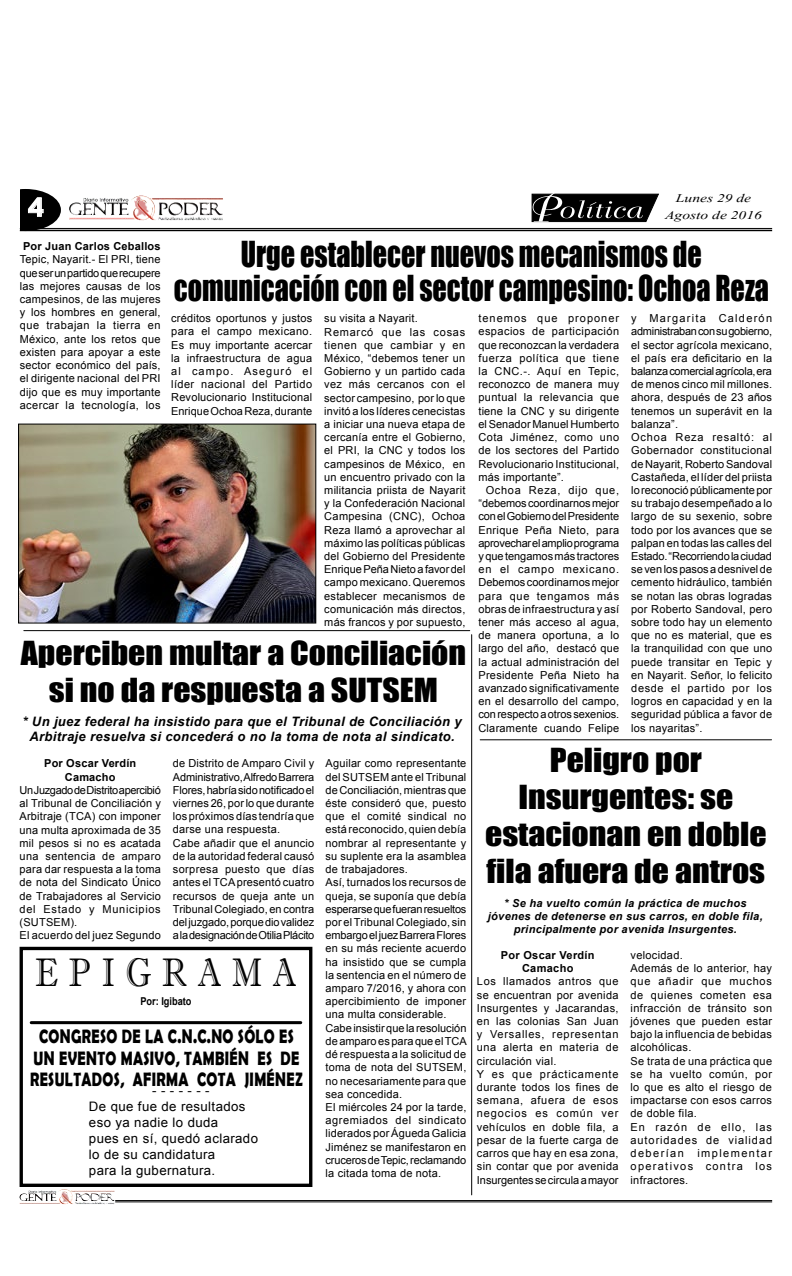
<style>
.page{position:relative;width:792px;height:1276px;background:#fff}
.page>*{position:absolute;margin:0;border:0;box-sizing:border-box;transform-origin:0 0}
.t1{font:39.9px "Imprint MT Shadow";color:#000;scale:.81 1}
.t2{font:32.9px/34.4px "Impact";color:#000;text-align:center;scale:.85 1}
.t3{font:30.4px/37px "Impact";color:#000;text-align:center;scale:1.11 1}
.t4{font:700 25.2px "Century Gothic";color:#fff;scale:1.14 1}
.t5{font:700 19.5px/21.5px "Berlin Sans FB Demi";letter-spacing:.025em;color:#000;text-align:center;scale:.75 1}
.t6{font:14.6px "Vijaya";color:#000;scale:1.32 1}
.t7{font:13.1px/15.9px "Arial";letter-spacing:.03em;color:#000}
.t8{font:italic 700 13px/15.6px "Arial";letter-spacing:.03em;color:#000;text-align:center}
.t9{font:11px/13.2px "Arial";letter-spacing:.02em;color:#000}
.t10{font:italic 700 11px/13.2px "Arial";letter-spacing:.03em;color:#000;text-align:center}
.t11{font:700 11px/13.2px "Arial";letter-spacing:.02em;color:#000;text-align:center}
.t12{font:700 10.8px "Arial";color:#000;scale:.85 1}
</style>
<div class="page">
<img style="left:131px;top:196px;width:23px;height:20px">
<hr style="left:115px;top:1200px;width:657px;height:1px;background:#000">
<hr style="left:115px;top:1201px;width:657px;height:1px;background:#000">
<svg style="left:20px;top:189px;width:41px;height:41px"></svg>
<hr style="left:20px;top:228px;width:752px;height:1px;background:#000">
<hr style="left:20px;top:230px;width:752px;height:1px;background:#000">
<img style="left:20px;top:426px;width:294px;height:195px">
<div style="left:18px;top:424px;width:298px;height:199px;border:1px solid #000"></div>
<svg style="left:531px;top:193px;width:128px;height:30px;background:#3c3c3c"></svg>
<hr style="left:24px;top:630px;width:446px;height:1px;background:#000">
<svg style="left:19px;top:946px;width:289px;height:259px"></svg>
<hr style="left:31px;top:1021px;width:270px;height:3px;background:#000">
<hr style="left:471px;top:634px;width:1px;height:561px;background:#000">
<hr style="left:480px;top:739px;width:292px;height:1px;background:#000">
<h3 class="t6" style="left:676px;top:186px;width:59px">Lunes 29 de</h3>
<h3 class="t4" style="left:28px;top:188px;width:16px">4</h3>
<h3 class="t6" style="left:665px;top:204px;width:75px">Agosto de 2016</h3>
<h2 class="t2" style="left:174px;top:235px;width:702px">Urge establecer nuevos mecanismos de comunicación con el sector campesino: Ochoa Reza</h2>
<p class="t11" style="left:23px;top:240px;width:139px">Por Juan Carlos Ceballos</p>
<p class="t9" style="left:20px;top:253px;width:142px;text-align:justify">Tepic, Nayarit.- El PRI, tiene que ser un partido que recupere las mejores causas de los campesinos, de las mujeres y los hombres en general, que trabajan la tierra en México, ante los retos que existen para apoyar a este sector económico del país, el dirigente nacional del PRI dijo que es muy importante acercar la tecnología, los</p>
<p class="t9" style="left:631px;top:312px;width:142px">y Margarita Calderón administraban con su gobierno, el sector agrícola mexicano, el país era deficitario en la balanza comercial agrícola, era de menos cinco mil millones. ahora, después de 23 años tenemos un superávit en la balanza”.<br>Ochoa Reza resaltó: al<br>Gobernador constitucional de Nayarit, Roberto Sandoval<br>Castañeda, el líder del priista lo reconoció públicamente por su trabajo desempeñado a lo largo de su sexenio, sobre todo por los avances que se palpan en todas las calles del<br>Estado. “Recorriendo la ciudad se ven los pasos a desnivel de cemento hidráulico, también se notan las obras logradas por Roberto Sandoval, pero sobre todo hay un elemento que no es material, que es la tranquilidad con que uno puede transitar en Tepic y en Nayarit. Señor, lo felicito desde el partido por los logros en capacidad y en la seguridad pública a favor de los nayaritas”.</p>
<p class="t9" style="left:171px;top:312px;width:143px;text-align:justify">créditos oportunos y justos para el campo mexicano.<br>Es muy importante acercar la infraestructura de agua al campo. Aseguró el líder nacional del Partido Revolucionario Institucional Enrique Ochoa Reza, durante</p>
<p class="t9" style="left:324px;top:312px;width:143px">su visita a Nayarit.<br>Remarcó que las cosas tienen que cambiar y en<br>México, “debemos tener un<br>Gobierno y un partido cada vez más cercanos con el sector campesino, por lo que invitó a los líderes cenecistas a iniciar una nueva etapa de cercanía entre el Gobierno, el PRI, la CNC y todos los campesinos de México, en un encuentro privado con la militancia priista de Nayarit y la Confederación Nacional<br>Campesina (CNC), Ochoa<br>Reza llamó a aprovechar al máximo las políticas públicas del Gobierno del Presidente<br>Enrique Peña Nieto a favor del campo mexicano. Queremos establecer mecanismos de comunicación más directos, más francos y por supuesto,</p>
<p class="t9" style="left:478px;top:312px;width:142px;text-align:justify">tenemos que proponer espacios de participación que reconozcan la verdadera fuerza política que tiene la CNC.-. Aquí en Tepic, reconozco de manera muy puntual la relevancia que tiene la CNC y su dirigente el Senador Manuel Humberto Cota Jiménez, como uno de los sectores del Partido Revolucionario Institucional, más importante”.</p>
<p class="t9" style="left:478px;top:483px;width:142px;text-align:justify;text-indent:7px">Ochoa Reza, dijo que, “debemos coordinarnos mejor con el Gobierno del Presidente Enrique Peña Nieto, para aprovechar el amplio programa y que tengamos más tractores en el campo mexicano.<br>Debemos coordinarnos mejor para que tengamos más obras de infraestructura y así tener más acceso al agua, de manera oportuna, a lo largo del año, destacó que la actual administración del Presidente Peña Nieto ha avanzado significativamente en el desarrollo del campo, con respecto a otros sexenios.<br>Claramente cuando Felipe</p>
<h3 class="t3" style="left:21px;top:634px;width:403px">Aperciben multar a Conciliación si no da respuesta a SUTSEM</h3>
<p class="t8" style="left:23px;top:714px;width:441px">* Un juez federal ha insistido para que el Tribunal de Conciliación y<br>Arbitraje resuelva si concederá o no la toma de nota al sindicato.</p>
<p class="t9" style="left:173px;top:757px;width:143px">de Distrito de Amparo Civil y<br>Administrativo, Alfredo Barrera<br>Flores, habría sido notificado el viernes 26, por lo que durante los próximos días tendría que darse una respuesta.<br>Cabe añadir que el anuncio de la autoridad federal causó sorpresa puesto que días antes el TCA presentó cuatro recursos de queja ante un<br>Tribunal Colegiado, en contra del juzgado, porque dio validez a la designación de Otilia Plácito</p>
<p class="t9" style="left:326px;top:757px;width:143px">Aguilar como representante del SUTSEM ante el Tribunal de Conciliación, mientras que éste consideró que, puesto que el comité sindical no está reconocido, quien debía nombrar al representante y su suplente era la asamblea de trabajadores.<br>Así, turnados los recursos de queja, se suponía que debía esperarse que fueran resueltos por el Tribunal Colegiado, sin embargo el juez Barrera Flores en su más reciente acuerdo ha insistido que se cumpla la sentencia en el número de amparo 7/2016, y ahora con apercibimiento de imponer una multa considerable.<br>Cabe insistir que la resolución de amparo es para que el TCA dé respuesta a la solicitud de toma de nota del SUTSEM, no necesariamente para que sea concedida.<br>El miércoles 24 por la tarde, agremiados del sindicato liderados por Águeda Galicia<br>Jiménez se manifestaron en cruceros de Tepic, reclamando la citada toma de nota.</p>
<p class="t11" style="left:44px;top:757px;width:94px">Por Oscar Verdín<br>Camacho</p>
<p class="t9" style="left:20px;top:783px;width:143px">Un Juzgado de Distrito apercibió al Tribunal de Conciliación y<br>Arbitraje (TCA) con imponer una multa aproximada de 35 mil pesos si no es acatada una sentencia de amparo para dar respuesta a la toma de nota del Sindicato Único de Trabajadores al Servicio del Estado y Municipios (SUTSEM).<br>El acuerdo del juez Segundo</p>
<h1 class="t1" style="left:35px;top:949px;width:324px">E P I G R A M A</h1>
<p class="t12" style="left:140px;top:993px;width:62px">Por: Igibato</p>
<h3 class="t5" style="left:30px;top:1025px;width:365px">CONGRESO DE LA C.N.C.NO SÓLO ES<br>UN EVENTO MASIVO, TAMBIÉN ES DE<br>RESULTADOS, AFIRMA COTA JIMÉNEZ</h3>
<p class="t7" style="left:89px;top:1082px;width:171px;text-indent:63px">- - - - - - -<br>De que fue de resultados eso ya nadie lo duda<br>pues en sí, quedó aclarado lo de su candidatura<br>para la gubernatura.</p>
<h3 class="t3" style="left:485px;top:741px;width:255px">Peligro por<br>Insurgentes: se estacionan en doble fila afuera de antros</h3>
<p class="t10" style="left:488px;top:896px;width:276px">* Se ha vuelto común la práctica de muchos jóvenes de detenerse en sus carros, en doble fila, principalmente por avenida Insurgentes.</p>
<p class="t11" style="left:501px;top:948px;width:95px">Por Oscar Verdín<br>Camacho</p>
<p class="t9" style="left:477px;top:974px;width:143px">Los llamados antros que se encuentran por avenida<br>Insurgentes y Jacarandas, en las colonias San Juan y Versalles, representan una alerta en materia de circulación vial.<br>Y es que prácticamente durante todos los fines de semana, afuera de esos negocios es común ver vehículos en doble fila, a pesar de la fuerte carga de carros que hay en esa zona, sin contar que por avenida<br>Insurgentes se circula a mayor</p>
<p class="t9" style="left:631px;top:948px;width:143px">velocidad.<br>Además de lo anterior, hay que añadir que muchos de quienes cometen esa infracción de tránsito son jóvenes que pueden estar bajo la influencia de bebidas alcohólicas.<br>Se trata de una práctica que se ha vuelto común, por lo que es alto el riesgo de impactarse con esos carros de doble fila.<br>En razón de ello, las autoridades de vialidad deberían implementar operativos contra los infractores.</p>
</div>
